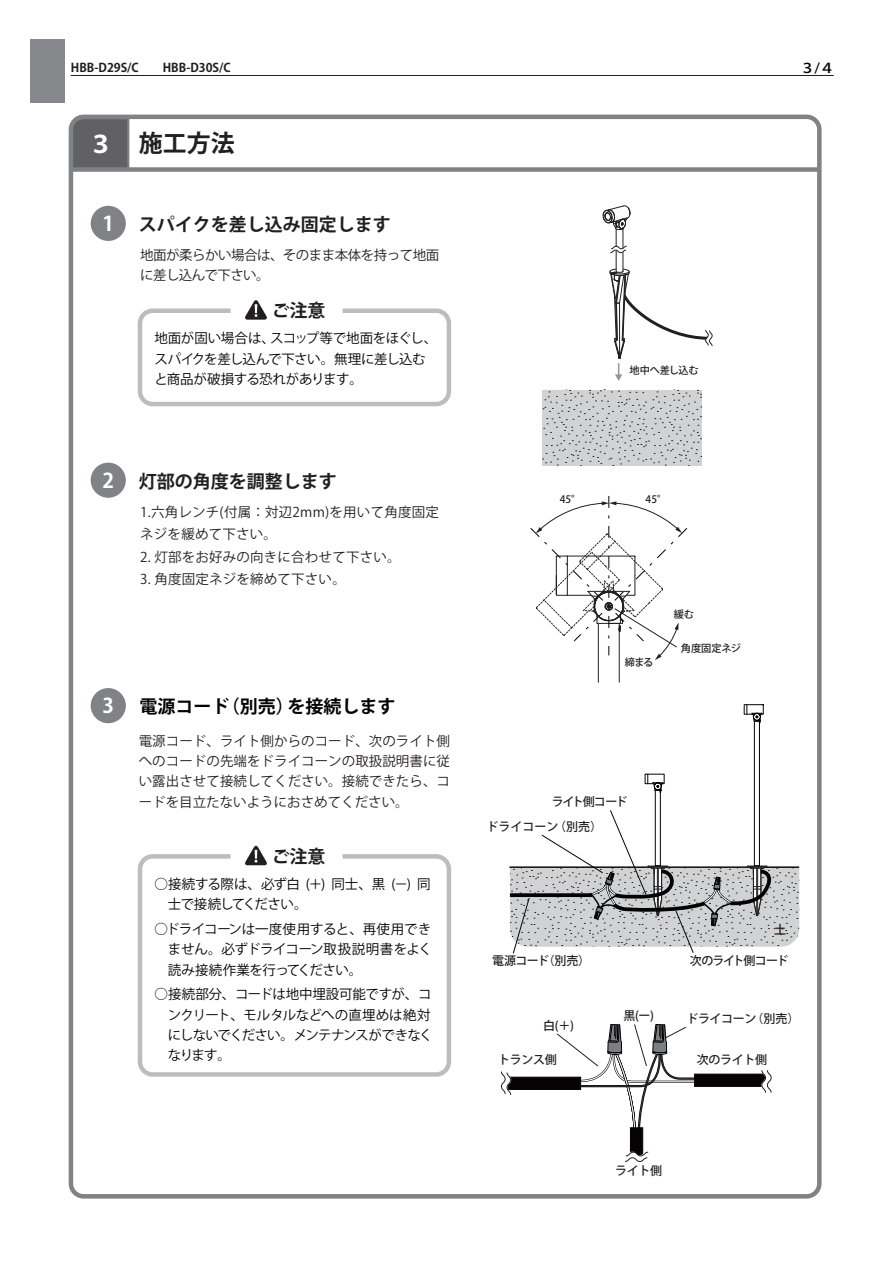
<style>
.page{position:relative;width:893px;height:1263px;background:#fff}
.page>*{position:absolute;margin:0;border:0;box-sizing:border-box;transform-origin:0 0}
.t1{font:700 24px "Koz Go Pro";color:#231f20}
.t2{font:700 20.25px "Koz Go Pro";color:#fff}
.t3{font:700 18px "Koz Go Pro";color:#231f20}
.t4{font:700 18px "Koz Go Pro";color:#030303}
.t5{font:13.5px/20.2px "Koz Go Pro";letter-spacing:-.03em;color:#030303}
.t6{font:13.5px/20.2px "Koz Go Pro";letter-spacing:.005em;color:#231f20}
.t7{font:13.5px/20.2px "Koz Go Pro";letter-spacing:-.04em;color:#231f20}
.t8{font:500 13.5px "Koz Go Pro";color:#070304;scale:1.09 1}
.t9{font:500 12px "Koz Go Pro";letter-spacing:-.03em;color:#231f20}
.t10{font:700 12px "Koz Go Pro";color:#231f20}
.t11{font:500 12px "Koz Go Pro";color:#231f20}
.t12{font:500 12px "Koz Go Pro";letter-spacing:-.085em;color:#231f20}
.t13{font:500 12px "Koz Go Pro";letter-spacing:-.1em;color:#231f20}
.t14{font:500 12px "Koz Go Pro";color:#1f1511}
.t15{font:500 10.2px "Koz Go Pro";letter-spacing:-.01em;color:#231f20}
.s1{color:#fff}
.s2{font-size:20.25px;color:#fff}
</style>
<div class="page">
<div style="left:30px;top:39px;width:34px;height:64px;background:#86888b"></div>
<hr style="left:71px;top:75px;width:763px;height:1px;background:#231f20">
<div style="left:74px;top:120px;width:56px;height:47px;background:#616164"></div>
<div style="left:69px;top:115px;width:753px;height:1083px;border:4px solid #808285;border-radius:13px"></div>
<div style="left:71px;top:167px;width:748px;height:5px;background:#808285"></div>
<div style="left:91px;top:206px;width:35px;height:35px;background:#808285;border-radius:50%"></div>
<div style="left:91px;top:688px;width:35px;height:35px;background:#808285;border-radius:50%"></div>
<div style="left:91px;top:463px;width:35px;height:35px;background:#808285;border-radius:50%"></div>
<svg style="left:245px;top:300px;width:22px;height:20px"></svg>
<div style="left:138px;top:308px;width:313px;height:98px;border:4px solid #bcbdc0;border-radius:13px"></div>
<svg style="left:245px;top:845px;width:22px;height:20px"></svg>
<div style="left:138px;top:854px;width:313px;height:223px;border:4px solid #bcbdc0;border-radius:13px"></div>
<div style="left:630px;top:1127px;width:13px;height:30px;background:#070304;border:1px solid #070304"></div>
<svg style="left:625px;top:1151px;width:24px;height:11px"></svg>
<svg style="left:501px;top:1024px;width:271px;height:114px"></svg>
<hr style="left:623px;top:229px;width:1px;height:43px;background:#231f20">
<hr style="left:616px;top:229px;width:1px;height:42px;background:#231f20">
<svg style="left:609px;top:269px;width:104px;height:112px"></svg>
<svg style="left:603px;top:205px;width:28px;height:25px"></svg>
<hr style="left:619px;top:631px;width:1px;height:51px;background:#231f20">
<hr style="left:598px;top:623px;width:1px;height:59px;background:#231f20">
<svg style="left:610px;top:245px;width:17px;height:8px"></svg>
<svg style="left:510px;top:704px;width:289px;height:249px"></svg>
<svg style="left:530px;top:496px;width:157px;height:164px"></svg>
<svg style="left:542px;top:390px;width:160px;height:75px;background:#c9cacc"></svg>
<p class="t10" style="left:71px;top:60px;width:161px">HBB-D29S/C　　HBB-D30S/C</p>
<h1 class="t1" style="left:89px;top:127px;width:147px"><span class="s1">３</span> 施工方法</h1>
<h2 class="t2" style="left:102px;top:211px;width:13px">1</h2>
<h3 class="t3" style="left:139px;top:213px;width:253px">スパイクを差し込み固定します</h3>
<p class="t7" style="left:140px;top:245px;width:300px">地面が柔らかい場合は、そのまま本体を持って地面に差し込んで下さい。</p>
<h3 class="t3" style="left:272px;top:299px;width:55px">ご注意</h3>
<p class="t5" style="left:154px;top:329px;width:284px">地面が固い場合は、スコップ等で地面をほぐし、スパイクを差し込んで下さい。無理に差し込むと商品が破損する恐れがあります。</p>
<h3 class="t3" style="left:102px;top:470px;width:236px"><span class="s2">2</span> 灯部の角度を調整します</h3>
<p class="t6" style="left:140px;top:501px;width:300px;line-height:22.5px">1.六角レンチ(付属：対辺2mm)を用いて角度固定ネジを緩めて下さい。</p>
<p class="t6" style="left:140px;top:547px;width:262px">2. 灯部をお好みの向きに合わせて下さい。</p>
<p class="t6" style="left:140px;top:570px;width:207px">3. 角度固定ネジを締めて下さい。</p>
<h2 class="t2" style="left:102px;top:693px;width:13px">3</h2>
<h3 class="t4" style="left:139px;top:695px;width:257px">電源コード（別売）を接続します</h3>
<p class="t6" style="left:139px;top:731px;width:313px;text-align:justify">電源コード、ライト側からのコード、次のライト側へのコードの先端をドライコーンの取扱説明書に従い露出させて接続してください。接続できたら、コードを目立たないようにおさめてください。</p>
<h3 class="t3" style="left:272px;top:845px;width:55px">ご注意</h3>
<p class="t5" style="left:168px;top:874px;width:264px;text-indent:-14px">○接続する際は、必ず白 (＋) 同士、黒 (－) 同士で接続してください。</p>
<p class="t5" style="left:168px;top:919px;width:265px;text-align:justify;text-indent:-14px">○ドライコーンは一度使用すると、再使用できません。必ずドライコーン取扱説明書をよく読み接続作業を行ってください。</p>
<p class="t5" style="left:168px;top:984px;width:266px;text-indent:-14px">○接続部分、コードは地中埋設可能ですが、コンクリート、モルタルなどへの直埋めは絶対にしないでください。メンテナンスができなくなります。</p>
<p class="t8" style="left:800px;top:59px;width:33px">３/４</p>
<p class="t15" style="left:629px;top:364px;width:71px">地中へ差し込む</p>
<p class="t15" style="left:560px;top:493px;width:23px">45°</p>
<p class="t15" style="left:646px;top:493px;width:23px">45°</p>
<p class="t15" style="left:625px;top:656px;width:30px">締まる</p>
<p class="t15" style="left:674px;top:607px;width:22px">緩む</p>
<p class="t15" style="left:681px;top:641px;width:62px">角度固定ネジ</p>
<p class="t13" style="left:552px;top:794px;width:77px">ライト側コード</p>
<p class="t11" style="left:487px;top:818px;width:117px">ドライコーン（別売）</p>
<p class="t9" style="left:492px;top:953px;width:100px">電源コード（別売）</p>
<p class="t14" style="left:774px;top:922px;width:13px">土</p>
<p class="t12" style="left:690px;top:953px;width:100px">次のライト側コード</p>
<p class="t9" style="left:543px;top:1018px;width:32px">白(＋)</p>
<p class="t9" style="left:498px;top:1052px;width:60px">トランス側</p>
<p class="t9" style="left:623px;top:1007px;width:32px">黒(ー)</p>
<p class="t9" style="left:686px;top:1011px;width:115px">ドライコーン（別売）</p>
<p class="t9" style="left:697px;top:1052px;width:72px">次のライト側</p>
<p class="t9" style="left:615px;top:1163px;width:48px">ライト側</p>
</div>
